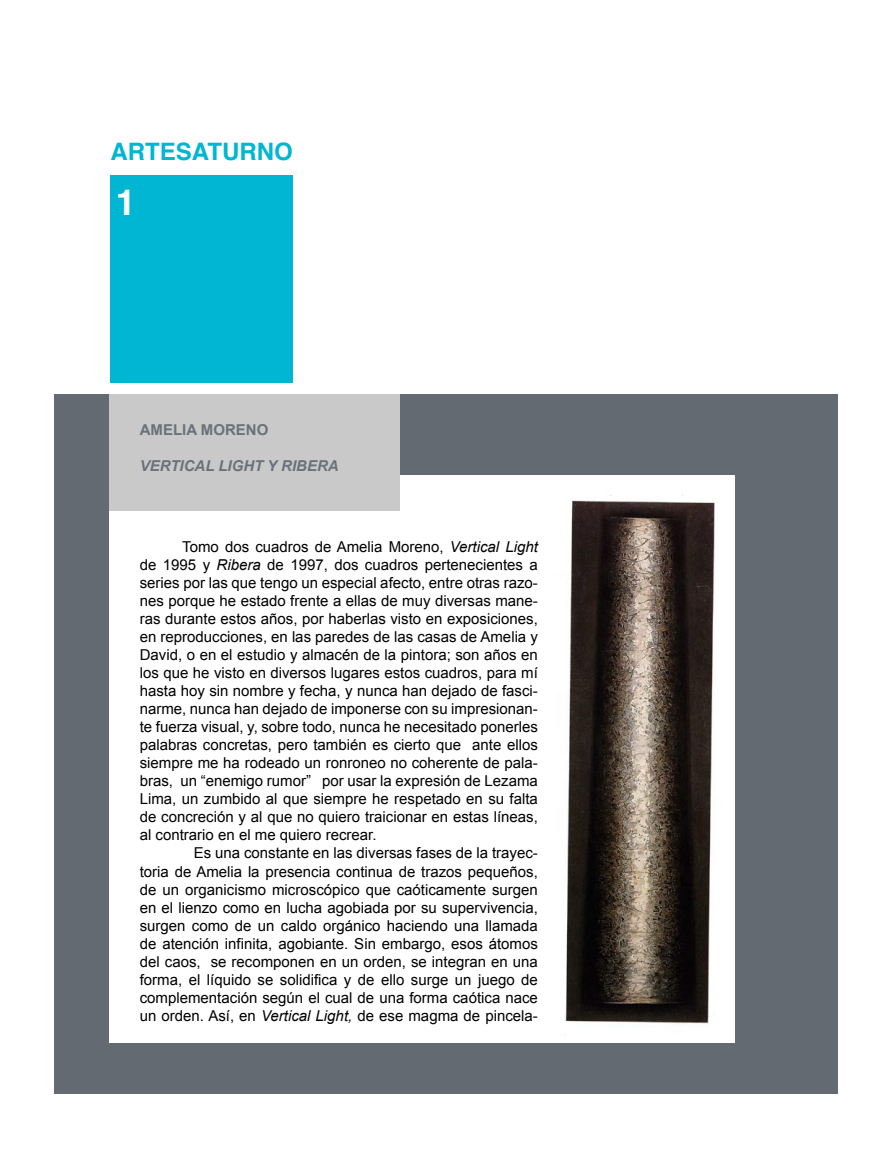
<style>
.page{position:relative;width:893px;height:1149px;background:#fff}
.page>*{position:absolute;margin:0;border:0;box-sizing:border-box;transform-origin:0 0}
.t1{font:700 36px "Helvetica";color:#fff}
.t2{font:700 24px "Helvetica";color:#00b6d2}
.TEXTO{font:15px/18px "Arial";color:#000;text-align:justify}
.t3{font:italic 700 15px "Arial";color:#6a7279}
.t4{font:700 15px "Arial";color:#6a7279}
.s1{font-style:italic}
</style>
<div class="page">
<div style="left:55px;top:394px;width:783px;height:699px;background:#636a72"></div>
<div style="left:110px;top:175px;width:183px;height:207px;background:#00b6d2"></div>
<div style="left:109px;top:475px;width:625px;height:567px;background:#fff"></div>
<div style="left:109px;top:394px;width:291px;height:117px;background:#c9c9c9"></div>
<img style="left:565px;top:495px;width:150px;height:529px">
<p class="t2" style="left:111px;top:129px;width:184px">ARTESATURNO</p>
<p class="t1" style="left:116px;top:170px;width:22px">1</p>
<p class="t4" style="left:140px;top:421px;width:130px">AMELIA MORENO</p>
<p class="t3" style="left:140px;top:457px;width:200px">VERTICAL LIGHT Y RIBERA</p>
<p class="TEXTO" style="left:140px;top:537px;width:400px;text-indent:43px">Tomo dos cuadros de Amelia Moreno, <span class="s1">Vertical Light </span>de 1995 y <span class="s1">Ribera</span> de 1997, dos cuadros pertenecientes a series por las que tengo un especial afecto, entre otras razo&shy;nes porque he estado frente a ellas de muy diversas mane&shy;ras durante estos años, por haberlas visto en exposiciones, en reproducciones, en las paredes de las casas de Amelia y David, o en el estudio y almacén de la pintora; son años en los que he visto en diversos lugares estos cuadros, para mí hasta hoy sin nombre y fecha, y nunca han dejado de fasci&shy;narme, nunca han dejado de imponerse con su impresionan&shy;te fuerza visual, y, sobre todo, nunca he necesitado ponerles palabras concretas, pero también es cierto que ante ellos siempre me ha rodeado un ronroneo no coherente de pala&shy;bras, un “enemigo rumor” por usar la expresión de Lezama Lima, un zumbido al que siempre he respetado en su falta de concreción y al que no quiero traicionar en estas líneas, al contrario en el me quiero recrear.</p>
<p class="TEXTO" style="left:140px;top:843px;width:400px;text-indent:54px">Es una constante en las diversas fases de la trayec&shy;toria de Amelia la presencia continua de trazos pequeños, de un organicismo microscópico que caóticamente surgen en el lienzo como en lucha agobiada por su supervivencia, surgen como de un caldo orgánico haciendo una llamada de atención infinita, agobiante. Sin embargo, esos átomos del caos, se recomponen en un orden, se integran en una forma, el líquido se solidifica y de ello surge un juego de complementación según el cual de una forma caótica nace un orden. Así, en <span class="s1">Vertical Light,</span> de ese magma de pincela-</p>
</div>
